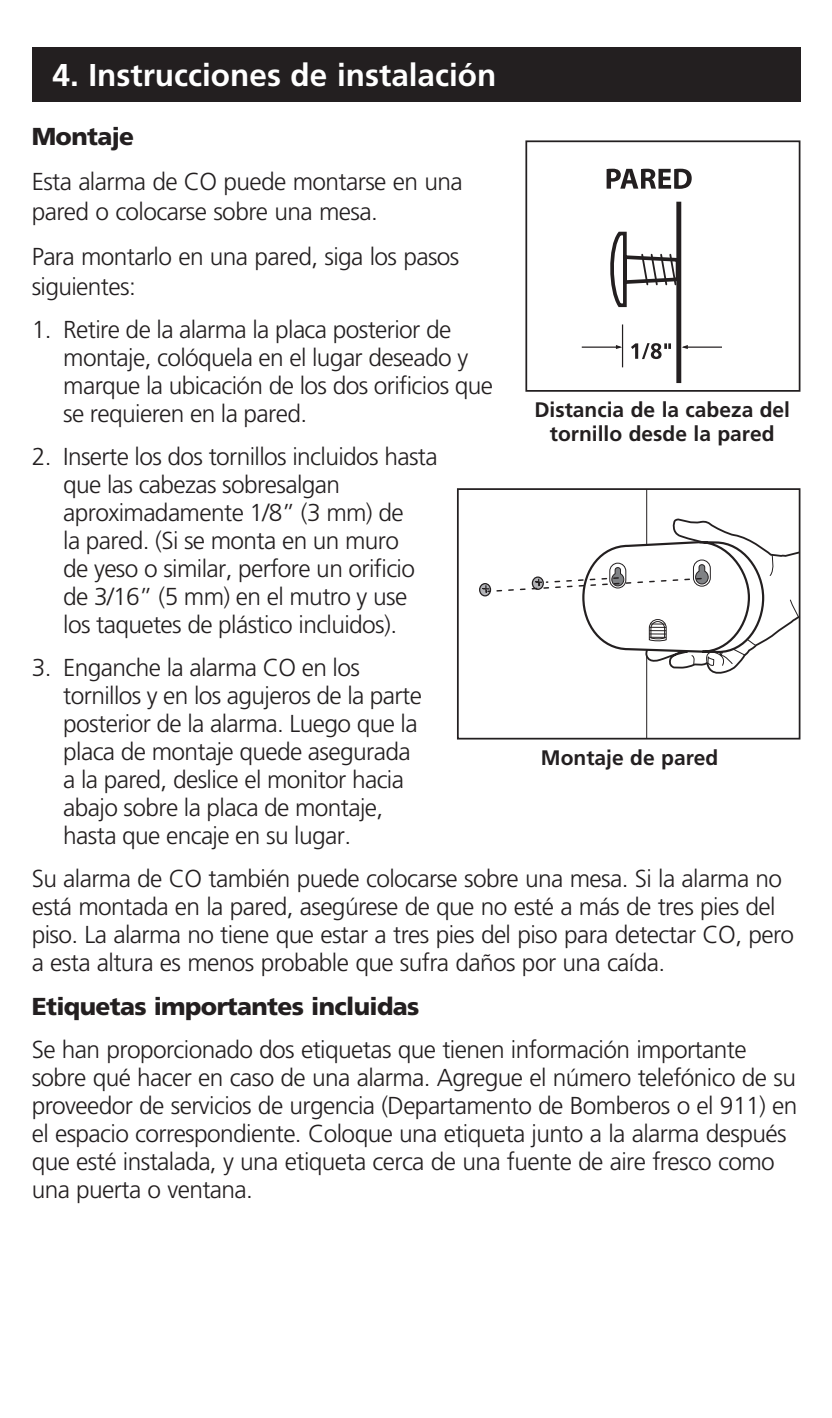
<style>
.page{position:relative;width:832px;height:1418px;background:#fff}
.page>*{position:absolute;margin:0;border:0;box-sizing:border-box;transform-origin:0 0}
.t1{font:700 31.5px "Frutiger";color:#fff}
.t2{font:300 24.5px/28px "Frutiger";letter-spacing:-.025em;color:#231f20}
.t3{font:900 24.5px "Frutiger";letter-spacing:-.025em;color:#231f20}
.t4{font:700 21px/24.5px "Frutiger";color:#231f20;text-align:center}
</style>
<div class="page">
<div style="left:32px;top:47px;width:768px;height:54px;background:#231f20"></div>
<svg style="left:479px;top:583px;width:11px;height:13px"></svg>
<div style="left:479px;top:583px;width:12px;height:13px;border:1px solid #231f20;border-radius:50%"></div>
<svg style="left:483px;top:518px;width:314px;height:158px"></svg>
<div style="left:457px;top:488px;width:343px;height:251px;border:2px solid #231f20"></div>
<div style="left:676px;top:202px;width:5px;height:181px;background:#231f20"></div>
<svg style="left:610px;top:230px;width:67px;height:79px"></svg>
<hr style="left:622px;top:324px;width:1px;height:43px;background:#231f20">
<svg style="left:631px;top:343px;width:40px;height:16px"></svg>
<hr style="left:683px;top:346px;width:39px;height:2px;background:#231f20">
<svg style="left:681px;top:345px;width:7px;height:4px"></svg>
<hr style="left:581px;top:346px;width:39px;height:2px;background:#231f20">
<svg style="left:616px;top:345px;width:6px;height:4px"></svg>
<svg style="left:606px;top:169px;width:85px;height:20px"></svg>
<div style="left:525px;top:140px;width:275px;height:252px;border:2px solid #231f20"></div>
<p class="t1" style="left:52px;top:56px;width:445px">4. Instrucciones de instalación</p>
<p class="t3" style="left:32px;top:122px;width:104px">Montaje</p>
<p class="t2" style="left:32px;top:167px;width:432px;line-height:29.8px">Esta alarma de CO puede montarse en una pared o colocarse sobre una mesa.</p>
<p class="t2" style="left:32px;top:241px;width:429px;line-height:29.8px">Para montarlo en una pared, siga los pasos siguientes:</p>
<p class="t2" style="left:63px;top:315px;width:431px;text-indent:-32px">1. Retire de la alarma la placa posterior de montaje, colóquela en el lugar deseado y marque la ubicación de los dos orificios que se requieren en la pared.</p>
<p class="t2" style="left:63px;top:442px;width:376px;text-indent:-32px">2. Inserte los dos tornillos incluidos hasta que las cabezas sobresalgan aproximadamente 1/8” (3 mm) de<br>la pared. (Si se monta en un muro<br>de yeso o similar, perfore un orificio de 3/16” (5 mm) en el mutro y use los taquetes de plástico incluidos).</p>
<p class="t2" style="left:63px;top:653px;width:360px;text-indent:-32px">3. Enganche la alarma CO en los tornillos y en los agujeros de la parte posterior de la alarma. Luego que la placa de montaje quede asegurada a la pared, deslice el monitor hacia abajo sobre la placa de montaje, hasta que encaje en su lugar.</p>
<p class="t2" style="left:32px;top:865px;width:764px">Su alarma de CO también puede colocarse sobre una mesa. Si la alarma no está montada en la pared, asegúrese de que no esté a más de tres pies del piso. La alarma no tiene que estar a tres pies del piso para detectar CO, pero a esta altura es menos probable que sufra daños por una caída.</p>
<p class="t3" style="left:32px;top:991px;width:389px">Etiquetas importantes incluidas</p>
<p class="t2" style="left:32px;top:1035px;width:767px">Se han proporcionado dos etiquetas que tienen información importante sobre qué hacer en caso de una alarma. Agregue el número telefónico de su proveedor de servicios de urgencia (Departamento de Bomberos o el 911) en el espacio correspondiente. Coloque una etiqueta junto a la alarma después que esté instalada, y una etiqueta cerca de una fuente de aire fresco como una puerta o ventana.</p>
<p class="t4" style="left:534px;top:397px;width:257px">Distancia de la cabeza del tornillo desde la pared</p>
<p class="t4" style="left:541px;top:745px;width:179px">Montaje de pared</p>
</div>
